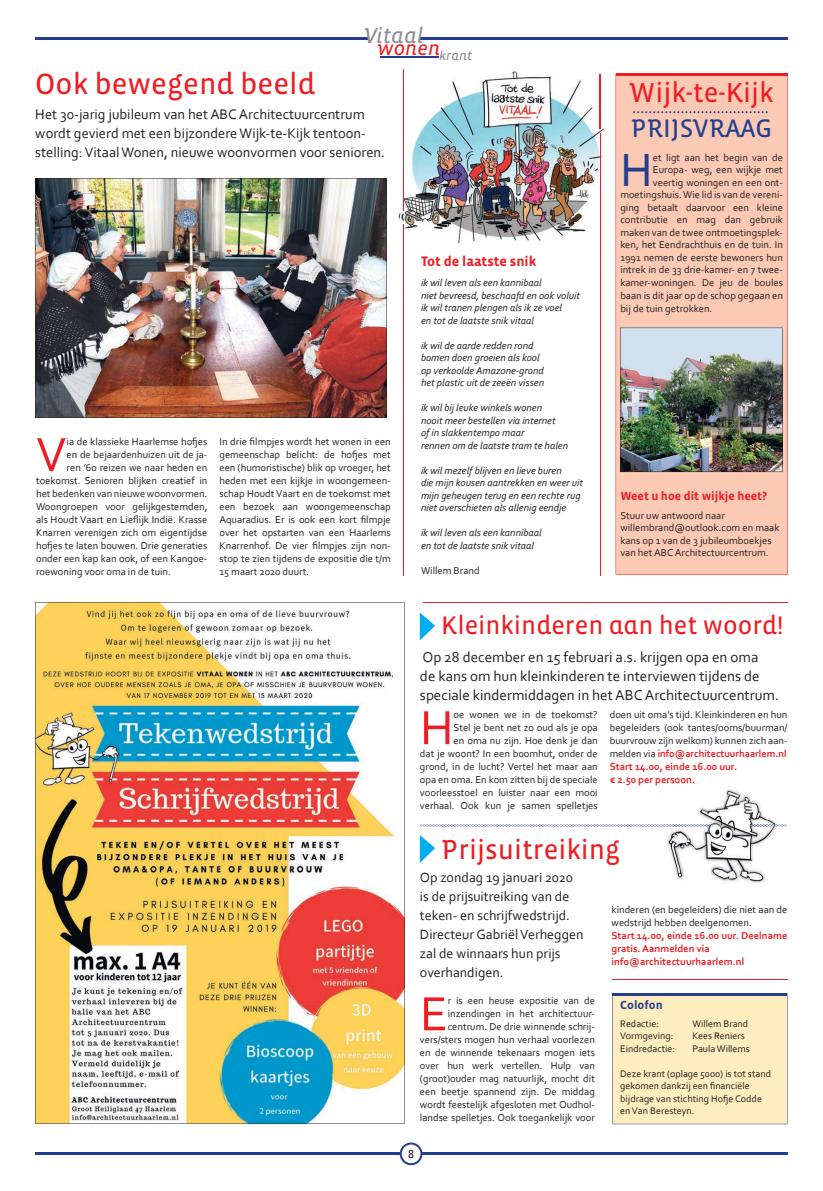
<style>
.page{position:relative;width:823px;height:1191px;background:#fff}
.page>*{position:absolute;margin:0;border:0;box-sizing:border-box;transform-origin:0 0}
.t1{font:50.3px "Corbel";color:#ee1d23}
.t2{font:48.8px "Corbel";color:#253f8e}
.t3{font:30px "Vista Sans Alt Reg";color:#ee1d23}
.t4{font:28px "Vista Sans Alt Reg";color:#ee1d23}
.t5{font:26px "Vista Sans Alt Reg";color:#ee1d23}
.t6{font:26px "Vista Sans Alt Reg";color:#253f8e}
.t7{font:22.1px "Vista Sans Alt Reg Ita";color:#8b8d90}
.t8{font:20.2px "Vista Sans Alt Reg Ita";color:#ee1d23}
.t9{font:15px/19px "Corbel";color:#231f20}
.t10{font:14.5px/19px "Corbel";color:#231f20}
.t11{font:14px/19px "Corbel";color:#231f20}
.t12{font:700 14px "Vista Sans OT";color:#ee1d23}
.t13{font:700 12px "Vista Sans OT";color:#ee1d23}
.t14{font:700 12px "Vista Sans OT";color:#253f8e}
.t15{font:12px "Vista Sans Alt Reg";color:#231f20}
.t16{font:10.5px/13px "Corbel";color:#231f20}
.t17{font:italic 10.5px/12.5px "Corbel";color:#231f20}
.t18{font:700 10.5px/13px "Corbel";color:#ee1d23}
.t19{font:10px/12.5px "Corbel";color:#231f20}
.s1{font-weight:700;color:#ee1d23}
</style>
<div class="page">
<hr style="left:422px;top:1152px;width:365px;height:2px;background:#253f8e">
<svg style="left:399px;top:1142px;width:23px;height:23px"></svg>
<hr style="left:35px;top:1152px;width:364px;height:2px;background:#253f8e">
<hr style="left:35px;top:37px;width:333px;height:2px;background:#253f8e">
<hr style="left:419px;top:37px;width:367px;height:2px;background:#253f8e">
<svg style="left:380px;top:56px;width:59px;height:2px"></svg>
<div style="left:612px;top:993px;width:175px;height:131px;background:#feeebf"></div>
<div style="left:615px;top:76px;width:172px;height:498px;background:#fcc9b4"></div>
<img style="left:620px;top:327px;width:162px;height:145px">
<img style="left:35px;top:602px;width:369px;height:521px">
<img style="left:35px;top:178px;width:351px;height:240px">
<hr style="left:615px;top:74px;width:172px;height:2px;background:#ee1d23">
<hr style="left:612px;top:993px;width:174px;height:2px;background:#253f8e">
<hr style="left:422px;top:602px;width:365px;height:1px;background:#ee1d23">
<hr style="left:612px;top:979px;width:175px;height:1px;background:#ee1d23">
<svg style="left:632px;top:111px;width:135px;height:2px"></svg>
<svg style="left:419px;top:612px;width:16px;height:28px"></svg>
<svg style="left:419px;top:835px;width:16px;height:28px"></svg>
<img style="left:398px;top:69px;width:208px;height:184px">
<img style="left:403px;top:70px;width:1px;height:140px">
<img style="left:599px;top:75px;width:1px;height:53px">
<hr style="left:403px;top:224px;width:1px;height:351px;background:#ee1d23">
<hr style="left:599px;top:134px;width:1px;height:441px;background:#ee1d23">
<img style="left:749px;top:820px;width:28px;height:32px">
<img style="left:665px;top:782px;width:29px;height:2px">
<img style="left:698px;top:789px;width:72px;height:31px">
<img style="left:667px;top:820px;width:82px;height:32px">
<img style="left:670px;top:852px;width:96px;height:31px">
<svg style="left:746px;top:824px;width:40px;height:3px"></svg>
<svg style="left:420px;top:824px;width:293px;height:3px"></svg>
<h3 class="t7" style="left:363px;top:25px;width:61px">Vitaal</h3>
<h3 class="t8" style="left:377px;top:38px;width:96px">wonen<sub>krant</sub></h3>
<h3 class="t3" style="left:35px;top:69px;width:281px">Ook bewegend beeld</h3>
<h3 class="t10" style="left:35px;top:105px;width:351px">Het 30-jarig jubileum van het ABC Architectuurcentrum wordt gevierd met een bijzondere Wijk-te-Kijk tentoon&shy;stelling: Vitaal Wonen, nieuwe woonvormen voor senioren.</h3>
<h1 class="t1" style="left:36px;top:423px;width:32px">V</h1>
<p class="t16" style="left:67px;top:435px;width:142px">ia de klassieke Haarlemse hofjes</p>
<p class="t16" style="left:67px;top:448px;width:142px">en de bejaardenhuizen uit de ja-</p>
<p class="t16" style="left:67px;top:461px;width:142px">ren ’60 reizen we naar heden en</p>
<p class="t16" style="left:36px;top:474px;width:173px">toekomst. Senioren blijken creatief in</p>
<p class="t16" style="left:36px;top:487px;width:173px">het bedenken van nieuwe woonvormen.</p>
<p class="t16" style="left:36px;top:500px;width:173px">Woongroepen voor gelijkgestemden,</p>
<p class="t16" style="left:36px;top:513px;width:173px">als Houdt Vaart en Lieflijk Indië. Krasse</p>
<p class="t16" style="left:36px;top:526px;width:173px">Knarren verenigen zich om eigentijdse</p>
<p class="t16" style="left:36px;top:539px;width:173px">hofjes te laten bouwen. Drie generaties</p>
<p class="t16" style="left:36px;top:552px;width:173px">onder een kap kan ook, of een Kangoe-</p>
<p class="t16" style="left:36px;top:565px;width:136px">roewoning voor oma in de tuin.</p>
<p class="t16" style="left:219px;top:435px;width:173px;text-align:justify">In drie filmpjes wordt het wonen in een gemeenschap belicht: de hofjes met een (humoristische) blik op vroeger, het heden met een kijkje in woongemeen&shy;schap Houdt Vaart en de toekomst met een bezoek aan woongemeenschap Aquaradius. Er is ook een kort filmpje over het opstarten van een Haarlems Knarrenhof. De vier filmpjes zijn non&shy;stop te zien tijdens de expositie die t/m 15 maart 2020 duurt.</p>
<h3 class="t12" style="left:421px;top:254px;width:117px">Tot de laatste snik</h3>
<p class="t17" style="left:421px;top:276px;width:160px">ik wil leven als een kannibaal<br>niet bevreesd, beschaafd en ook voluit ik wil tranen plengen als ik ze voel<br>en tot de laatste snik vitaal</p>
<p class="t17" style="left:421px;top:338px;width:125px">ik wil de aarde redden rond bomen doen groeien als kool op verkoolde Amazone-grond het plastic uit de zeeën vissen</p>
<p class="t17" style="left:421px;top:401px;width:148px">ik wil bij leuke winkels wonen<br>nooit meer bestellen via internet<br>of in slakkentempo maar<br>rennen om de laatste tram te halen</p>
<p class="t17" style="left:421px;top:463px;width:163px">ik wil mezelf blijven en lieve buren<br>die mijn kousen aantrekken en weer uit mijn geheugen terug en een rechte rug niet overschieten als allenig eendje</p>
<p class="t17" style="left:421px;top:526px;width:122px">ik wil leven als een kannibaal en tot de laatste snik vitaal</p>
<p class="t16" style="left:421px;top:563px;width:60px">Willem Brand</p>
<h3 class="t4" style="left:629px;top:79px;width:145px">Wijk-te-Kijk</h3>
<h3 class="t6" style="left:630px;top:115px;width:143px">PRIJSVRAAG</h3>
<h2 class="t2" style="left:620px;top:139px;width:34px">H</h2>
<p class="t16" style="left:652px;top:151px;width:131px">et ligt aan het begin van de</p>
<p class="t16" style="left:652px;top:163px;width:131px">Europa- weg, een wijkje met</p>
<p class="t16" style="left:652px;top:176px;width:131px">veertig woningen en een ont-</p>
<p class="t16" style="left:620px;top:188px;width:164px">moetingshuis. Wie lid is van de vereni-</p>
<p class="t16" style="left:620px;top:200px;width:164px">ging betaalt daarvoor een kleine</p>
<p class="t16" style="left:620px;top:213px;width:164px">contributie en mag dan gebruik</p>
<p class="t16" style="left:620px;top:225px;width:164px">maken van de twee ontmoetingsplek-</p>
<p class="t16" style="left:620px;top:238px;width:164px">ken, het Eendrachthuis en de tuin. In</p>
<p class="t16" style="left:620px;top:250px;width:164px">1991 nemen de eerste bewoners hun</p>
<p class="t16" style="left:620px;top:263px;width:164px">intrek in de 33 drie-kamer- en 7 twee-</p>
<p class="t16" style="left:620px;top:276px;width:164px">kamer-woningen. De jeu de boules</p>
<p class="t16" style="left:620px;top:289px;width:164px">baan is dit jaar op de schop gegaan en</p>
<p class="t16" style="left:620px;top:302px;width:93px">bij de tuin getrokken.</p>
<p class="t13" style="left:620px;top:490px;width:148px">Weet u hoe dit wijkje heet?</p>
<p class="t16" style="left:620px;top:509px;width:160px;line-height:12.5px">Stuur uw antwoord naar willembrand@outlook.com en maak kans op 1 van de 3 jubileumboekjes van het ABC Architectuurcentrum.</p>
<h3 class="t5" style="left:441px;top:611px;width:343px">Kleinkinderen aan het woord!</h3>
<h3 class="t9" style="left:419px;top:647px;width:360px">Op 28 december en 15 februari a.s. krijgen opa en oma<br>de kans om hun kleinkinderen te interviewen tijdens de speciale kindermiddagen in het ABC Architectuurcentrum.</h3>
<p class="t16" style="left:419px;top:708px;width:179px;text-align:right">oe wonen we in de toekomst?<br>Stel je bent net zo oud als je opa<br>en oma nu zijn. Hoe denk je dan<br>dat je woont? In een boomhut, onder de grond, in de lucht? Vertel het maar aan opa en oma. En kom zitten bij de speciale voorleesstoel en luister naar een mooi verhaal. Ook kun je samen spelletjes</p>
<p class="t16" style="left:609px;top:708px;width:179px">doen uit oma's tijd. Kleinkinderen en hun begeleiders (ook tantes/ooms/buurman/ buurvrouw zijn welkom) kunnen zich aan&shy;melden via <span class="s1">info@architectuurhaarlem.nl Start 14.00, einde 16.00 uur.<br>€ 2.50 per persoon.</span></p>
<h1 class="t1" style="left:419px;top:696px;width:35px">H</h1>
<h3 class="t4" style="left:441px;top:835px;width:180px">Prijsuitreiking</h3>
<h3 class="t11" style="left:419px;top:868px;width:165px">Op zondag 19 januari 2020 is de prijsuitreiking van de teken- en schrijfwedstrijd.<br>Directeur Gabriël Verheggen zal de winnaars hun prijs overhandigen.</h3>
<h1 class="t1" style="left:419px;top:982px;width:29px">E</h1>
<p class="t16" style="left:419px;top:994px;width:176px;text-align:right">r is een heuse expositie van de inzendingen in het architectuur&shy;centrum. De drie winnende schrij&shy;vers/sters mogen hun verhaal voorlezen en de winnende tekenaars mogen iets over hun werk vertellen. Hulp van (groot)ouder mag natuurlijk, mocht dit een beetje spannend zijn. De middag wordt feestelijk afgesloten met Oudhol&shy;landse spelletjes. Ook toegankelijk voor</p>
<p class="t15" style="left:408px;top:1147px;width:7px">8</p>
<p class="t16" style="left:611px;top:903px;width:177px">kinderen (en begeleiders) die niet aan de wedstrijd hebben deelgenomen.</p>
<p class="t18" style="left:611px;top:929px;width:177px">Start 14.00, einde 16.00 uur. Deelname gratis. Aanmelden via info@architectuurhaarlem.nl</p>
<p class="t14" style="left:620px;top:998px;width:44px">Colofon</p>
<p class="t19" style="left:620px;top:1016px;width:40px">Redactie:</p>
<p class="t19" style="left:692px;top:1016px;width:57px">Willem Brand</p>
<p class="t19" style="left:620px;top:1029px;width:55px">Vormgeving:</p>
<p class="t19" style="left:692px;top:1029px;width:54px">Kees Reniers</p>
<p class="t19" style="left:620px;top:1041px;width:56px">Eindredactie:</p>
<p class="t19" style="left:692px;top:1041px;width:59px">Paula Willems</p>
<p class="t19" style="left:620px;top:1066px;width:152px">Deze krant (oplage 5000) is tot stand gekomen dankzij een financiële bijdrage van stichting Hofje Codde en Van Beresteyn.</p>
</div>
